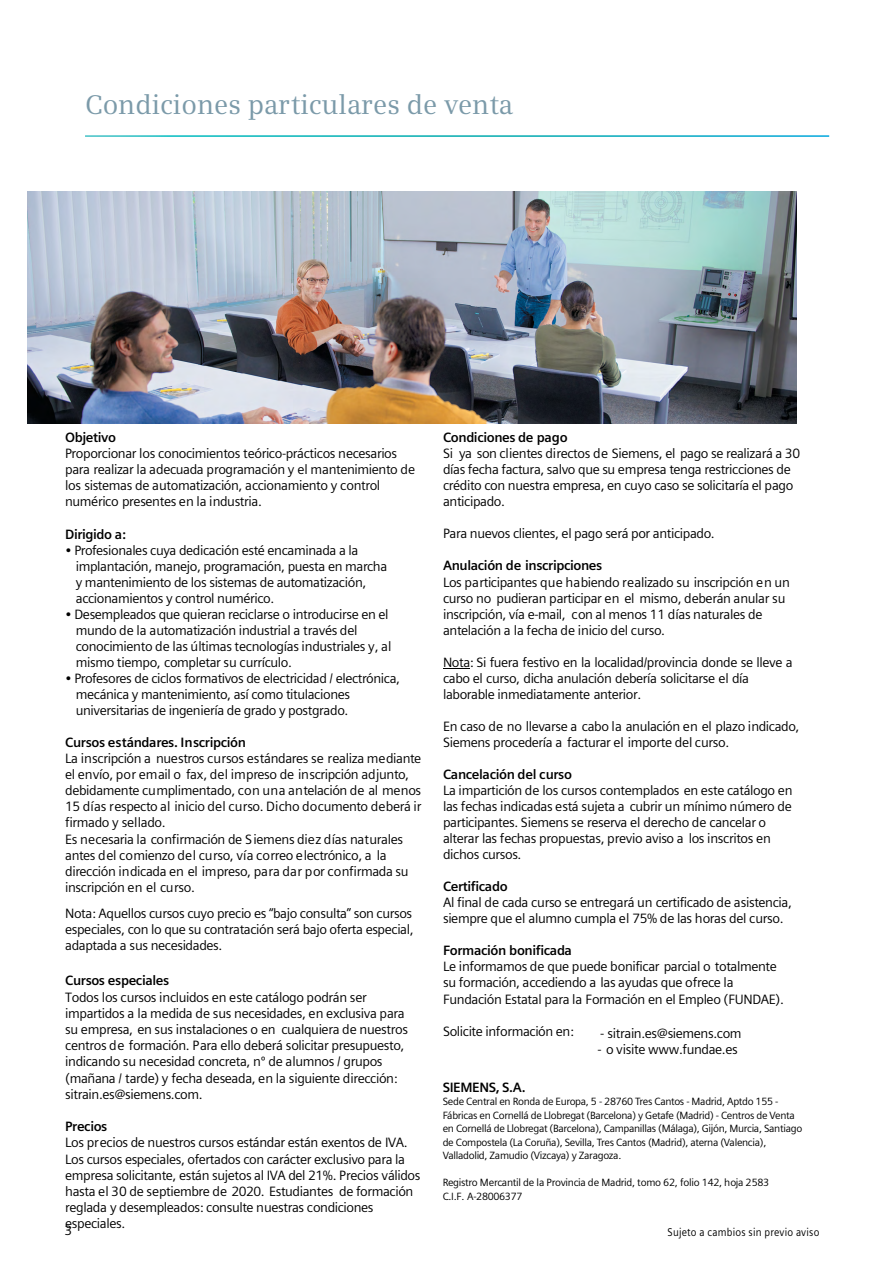
<style>
.page{position:relative;width:893px;height:1263px;background:#fff}
.page>*{position:absolute;margin:0;border:0;box-sizing:border-box;transform-origin:0 0}
.t1{font:27px "Siemens Serif";color:#7b9aa9}
.t2{font:13.5px/16px "Siemens Sans OT";letter-spacing:-.03em;color:#000}
.t3{font:700 13.5px "Siemens Sans OT";letter-spacing:-.03em;color:#000}
.t4{font:11.25px "Siemens Sans OT";letter-spacing:.02em;color:#000;scale:.9 1}
.t5{font:10.5px/13.5px "Siemens Sans OT";letter-spacing:-.03em;color:#000}
.s1{font-family:"Siemens Sans"}
</style>
<div class="page">
<img style="left:28px;top:191px;width:769px;height:232px">
<svg style="left:443px;top:668px;width:27px;height:1px"></svg>
<h1 class="t1" style="left:85px;top:89px;width:429px">Condiciones particulares de venta</h1>
<p class="t3" style="left:443px;top:430px;width:126px">Condiciones de pago</p>
<p class="t2" style="left:443px;top:445px;width:359px">Si ya son clientes directos de Siemens, el pago se realizará a 30 días fecha factura, salvo que su empresa tenga restricciones de crédito con nuestra empresa, en cuyo caso se solicitaría el pago anticipado.</p>
<p class="t2" style="left:443px;top:526px;width:273px">Para nuevos clientes, el pago será por anticipado.</p>
<p class="t3" style="left:443px;top:558px;width:161px">Anulación de inscripciones</p>
<p class="t2" style="left:443px;top:574px;width:348px">Los participantes que habiendo realizado su inscripción en un curso no pudieran participar en el mismo, deberán anular su inscripción, vía e-mail, con al menos 11 días naturales de antelación a la fecha de inicio del curso.</p>
<p class="t2" style="left:443px;top:654px;width:351px">Nota: Si fuera festivo en la localidad/provincia donde se lleve a cabo el curso, dicha anulación debería solicitarse el día laborable inmediatamente anterior.</p>
<p class="t2" style="left:443px;top:718px;width:358px">En caso de no llevarse a cabo la anulación en el plazo indicado,<br>Siemens procedería a facturar el importe del curso.</p>
<p class="t3" style="left:443px;top:767px;width:130px">Cancelación del curso</p>
<p class="t2" style="left:443px;top:782px;width:351px">La impartición de los cursos contemplados en este catálogo en las fechas indicadas está sujeta a cubrir un mínimo número de participantes. Siemens se reserva el derecho de cancelar o alterar las fechas propuestas, previo aviso a los inscritos en dichos cursos.</p>
<p class="t3" style="left:443px;top:879px;width:66px">Certificado</p>
<p class="t2" style="left:443px;top:895px;width:350px">Al final de cada curso se entregará un certificado de asistencia, siempre que el alumno cumpla el 75% de las horas del curso.</p>
<p class="t3" style="left:443px;top:943px;width:131px">Formación bonificada</p>
<p class="t2" style="left:443px;top:959px;width:342px">Le informamos de que puede bonificar parcial o totalmente su formación, accediendo a las ayudas que ofrece la<br>Fundación Estatal para la Formación en el Empleo (FUNDAE).</p>
<p class="t2" style="left:443px;top:1023px;width:132px">Solicite información en:</p>
<p class="t2" style="left:600px;top:1025px;width:143px">- sitrain.es@siemens.com</p>
<p class="t2" style="left:598px;top:1041px;width:142px">- o visite www.fundae.es</p>
<p class="t3" style="left:443px;top:1080px;width:84px">SIEMENS, S.A.</p>
<p class="t5" style="left:443px;top:1095px;width:361px">Sede Central en Ronda de Europa, 5 - 28760 Tres Cantos - Madrid, Aptdo 155 - Fábricas en Cornellá de Llobregat (Barcelona) y Getafe (Madrid) - Centros de Venta en Cornellá de Llobregat (Barcelona), Campanillas (Málaga), Gijón, Murcia, Santiago de Compostela (La Coruña), Sevilla, Tres Cantos (Madrid), aterna (Valencia), Valladolid, Zamudio (Vizcaya) y Zaragoza.</p>
<p class="t5" style="left:443px;top:1176px;width:328px">Registro Mercantil de la Provincia de Madrid, tomo 62, folio 142, hoja 2583<br>C.I.F. A-28006377</p>
<p class="t3" style="left:65px;top:430px;width:52px">Objetivo</p>
<p class="t2" style="left:65px;top:446px;width:351px">Proporcionar los conocimientos teórico-prácticos necesarios para realizar la adecuada programación y el mantenimiento de los sistemas de automatización, accionamiento y control numérico presentes en la industria.</p>
<p class="t3" style="left:65px;top:526px;width:62px">Dirigido a:</p>
<p class="t2" style="left:76px;top:542px;width:313px;text-indent:-11px">• Profesionales cuya dedicación esté encaminada a la implantación, manejo, programación, puesta en marcha y mantenimiento de los sistemas de automatización, accionamientos y control numérico.</p>
<p class="t2" style="left:76px;top:606px;width:317px;text-indent:-11px">• Desempleados que quieran reciclarse o introducirse en el mundo de la automatización industrial a través del conocimiento de las últimas tecnologías industriales y, al mismo tiempo, completar su currículo.</p>
<p class="t2" style="left:76px;top:670px;width:326px;text-indent:-11px">• Profesores de ciclos formativos de electricidad / electrónica, mecánica y mantenimiento, así como titulaciones universitarias de ingeniería de grado y postgrado.</p>
<p class="t3" style="left:65px;top:735px;width:182px">Cursos estándares. Inscripción</p>
<p class="t2" style="left:65px;top:751px;width:358px">La inscripción a nuestros cursos estándares se realiza mediante el envío, por email o fax, del impreso de inscripción adjunto, debidamente cumplimentado, con una antelación de al menos 15 días respecto al inicio del curso. Dicho documento deberá ir firmado y sellado.<br>Es necesaria la confirmación de Siemens diez días naturales antes del comienzo del curso, vía correo electrónico, a la dirección indicada en el impreso, para dar por confirmada su inscripción en el curso.</p>
<p class="t2" style="left:65px;top:905px;width:350px;text-align:justify">Nota: Aquellos cursos cuyo precio es “bajo consulta” son cursos especiales, con lo que su contratación será bajo oferta especial, adaptada a sus necesidades.</p>
<p class="t3" style="left:65px;top:973px;width:105px">Cursos especiales</p>
<p class="t2" style="left:65px;top:989px;width:344px">Todos los cursos incluidos en este catálogo podrán ser impartidos a la medida de sus necesidades, en exclusiva para su empresa, en sus instalaciones o en cualquiera de nuestros centros de formación. Para ello deberá solicitar presupuesto, indicando su necesidad concreta, nº de alumnos / grupos (mañana / tarde) y fecha deseada, en la siguiente dirección: sitrain.es@siemens.com.</p>
<p class="t3" style="left:65px;top:1119px;width:44px">Precios</p>
<p class="t2" style="left:65px;top:1134px;width:357px">Los precios de nuestros cursos estándar están exentos de IVA.<br>Los cursos especiales, ofertados con carácter exclusivo para la empresa solicitante, están sujetos al IVA del 21%. Precios válidos hasta el 30 de septiembre de <span class="s1">2020</span>. Estudiantes de formación reglada y desempleados: consulte nuestras condiciones especiales.</p>
<p class="t2" style="left:64px;top:1223px;width:9px">3</p>
<p class="t4" style="left:668px;top:1225px;width:170px">Sujeto a cambios sin previo aviso</p>
</div>
